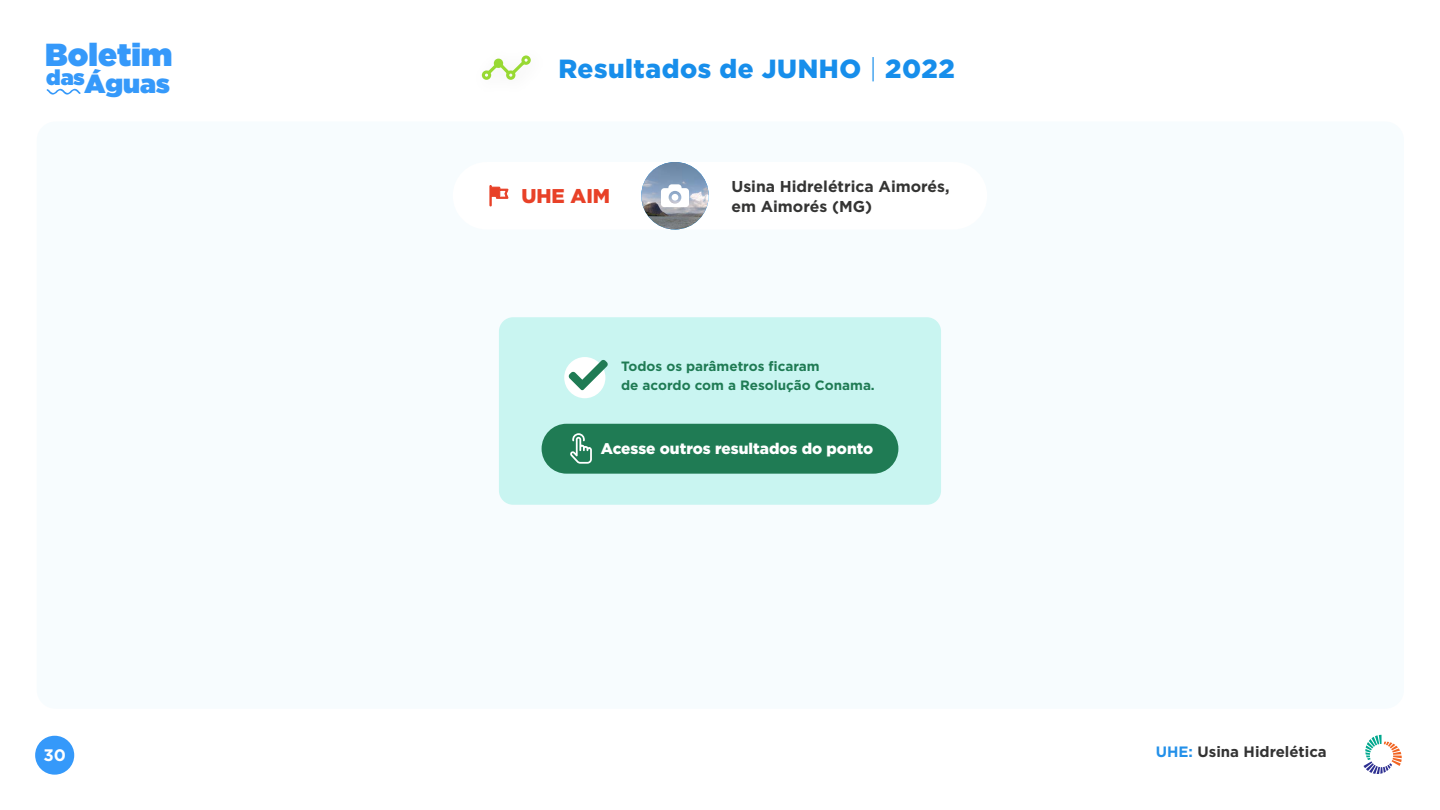
<style>
.page{position:relative;width:1440px;height:810px;background:#fff}
.page>*{position:absolute;margin:0;border:0;box-sizing:border-box;transform-origin:0 0}
.t1{font:900 31.88px "Gotham";color:#3599fa}
.t2{font:900 26.25px "Gotham";letter-spacing:.02em;color:#178eeb}
.t3{font:900 26.25px "Gotham";color:#3599fa}
.t4{font:900 21.45px "Gotham";color:#3599fa}
.t5{font:900 19.95px "Gotham";color:#e84128}
.t6{font:700 16.65px "Gotham";color:#fff}
.t7{font:700 15.75px/19.6px "Gotham";color:#343433}
.t8{font:900 15.45px "Gotham";color:#fff}
.t9{font:700 15px "Gotham";color:#333}
.t10{font:700 13.5px/18.6px "Gotham";color:#1f7b54}
.s1{font-weight:300}
.s2{color:#2390e9}
</style>
<div class="page">
<div style="left:37px;top:122px;width:1367px;height:587px;background:#f7fcfe;border-radius:19px"></div>
<svg style="left:482px;top:55px;width:49px;height:25px"></svg>
<div style="left:35px;top:736px;width:39px;height:39px;background:#3599fa;border-radius:19px"></div>
<div style="left:453px;top:162px;width:534px;height:68px;background:#fff;border-radius:34px"></div>
<img style="left:641px;top:162px;width:68px;height:68px;border-radius:34px">
<svg style="left:661px;top:184px;width:28px;height:23px"></svg>
<svg style="left:489px;top:185px;width:20px;height:22px"></svg>
<div style="left:499px;top:317px;width:442px;height:188px;background:#c9f5f1;border-radius:14px"></div>
<div style="left:542px;top:424px;width:356px;height:50px;background:#1f7b54;border-radius:25px"></div>
<svg style="left:570px;top:433px;width:22px;height:31px"></svg>
<div style="left:564px;top:357px;width:41px;height:41px;background:#fff;border-radius:50%"></div>
<svg style="left:568px;top:360px;width:40px;height:30px"></svg>
<svg style="left:47px;top:89px;width:34px;height:6px"></svg>
<svg style="left:1364px;top:735px;width:38px;height:39px"></svg>
<h1 class="t1" style="left:45px;top:32px;width:129px">Boletim</h1>
<h2 class="t3" style="left:85px;top:65px;width:87px">Águas</h2>
<h3 class="t4" style="left:46px;top:62px;width:40px">das</h3>
<p class="t6" style="left:43px;top:744px;width:24px">30</p>
<h2 class="t2" style="left:559px;top:53px;width:398px">Resultados de JUNHO <span class="s1">|</span> 2022</h2>
<h3 class="t5" style="left:521px;top:184px;width:90px">UHE AIM</h3>
<p class="t7" style="left:731px;top:177px;width:220px">Usina Hidrelétrica Aimorés, em Aimorés (MG)</p>
<p class="t10" style="left:621px;top:357px;width:255px">Todos os parâmetros ficaram<br>de acordo com a Resolução Conama.</p>
<p class="t8" style="left:601px;top:440px;width:274px">Acesse outros resultados do ponto</p>
<p class="t9" style="left:1156px;top:742px;width:173px"><span class="s2">UHE:</span> Usina Hidrelética</p>
</div>
